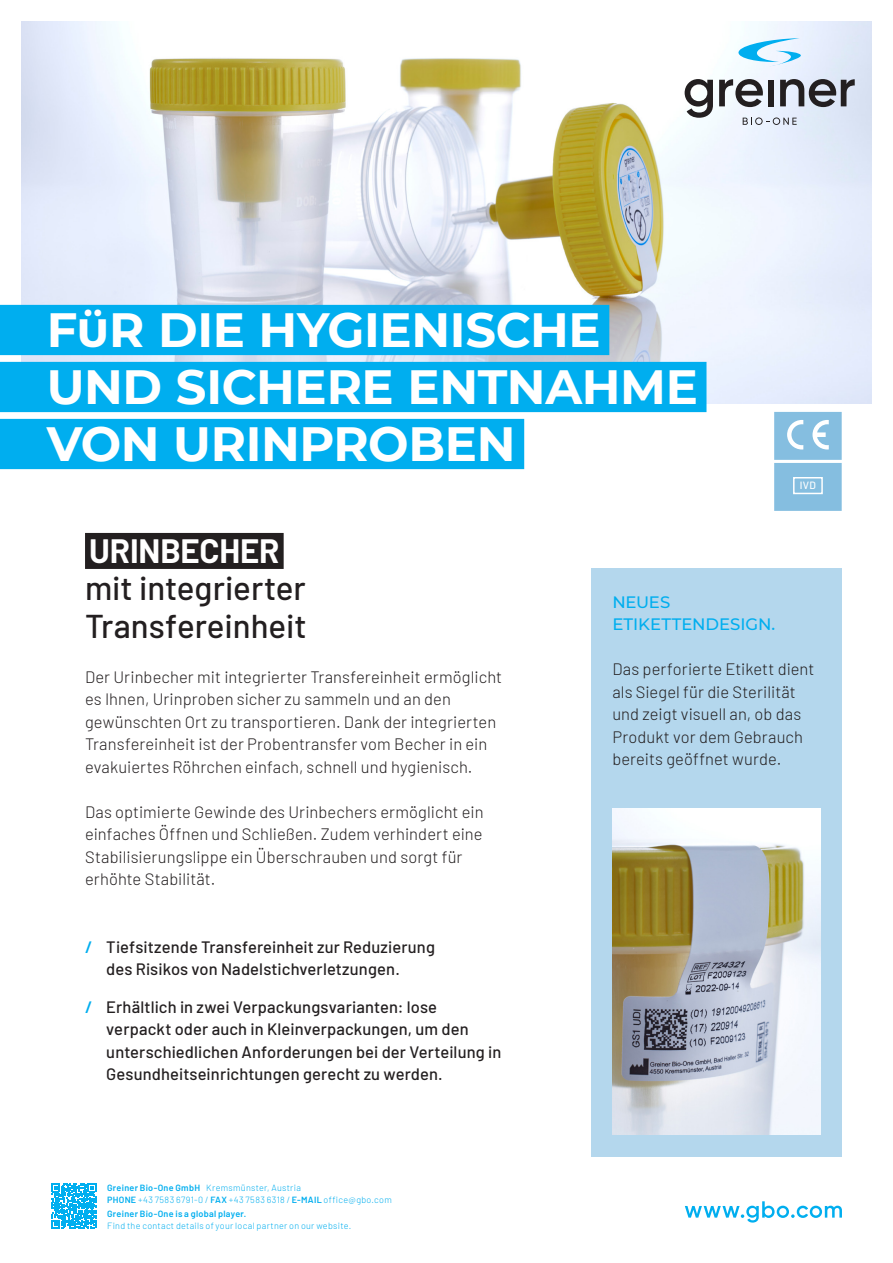
<style>
.page{position:relative;width:893px;height:1263px;background:#fff}
.page>*{position:absolute;margin:0;border:0;box-sizing:border-box;transform-origin:0 0}
.Title_Slogan____left_justified____32pt{font:700 48px "Montserrat";letter-spacing:-.01em;color:#fff}
.Title_Product_name_Line_2{font:500 33px/37.5px "Barlow";color:#231f20}
.Title_Product_brand_name{font:700 33px "Barlow";letter-spacing:-.005em;color:#fff}
.Copy_1____left{font:300 16.5px/22.5px "Barlow";letter-spacing:.005em;color:#231f20}
.t1{font:500 16.5px/22.5px "Barlow";letter-spacing:.01em;color:#231f20}
.Headline_3____11pt{font:500 16.5px/22.5px "Montserrat";color:#00aeef}
.t2{font:500 10.5px "Barlow";color:#fff}
.t3{font:300 9px/12px "Barlow";letter-spacing:.035em;color:#00aeef}
.t4{font:600 9px "Barlow";letter-spacing:.03em;color:#00aeef}
.s1{font-weight:600;color:#00aeef}
.s2{font-weight:600}
</style>
<div class="page">
<div style="left:591px;top:568px;width:251px;height:589px;background:#b4d7ed"></div>
<svg style="left:52px;top:1184px;width:44px;height:44px"></svg>
<img style="left:21px;top:21px;width:851px;height:383px">
<img style="left:612px;top:809px;width:209px;height:325px">
<svg style="left:774px;top:411px;width:68px;height:100px;background:#94c6e3"></svg>
<svg style="left:743px;top:117px;width:54px;height:8px"></svg>
<svg style="left:738px;top:38px;width:63px;height:29px"></svg>
<svg style="left:685px;top:79px;width:28px;height:39px"></svg>
<svg style="left:719px;top:79px;width:44px;height:28px"></svg>
<div style="left:768px;top:80px;width:6px;height:26px;background:#231f20"></div>
<svg style="left:780px;top:79px;width:75px;height:28px;background:#858890"></svg>
<svg style="left:685px;top:1201px;width:157px;height:21px"></svg>
<div style="left:85px;top:533px;width:199px;height:36px;background:#231f20"></div>
<div style="left:0;top:305px;width:609px;height:50px;background:#00aeef"></div>
<div style="left:0;top:362px;width:706px;height:50px;background:#00aeef"></div>
<div style="left:0;top:419px;width:524px;height:50px;background:#00aeef"></div>
<p class="Title_Slogan____left_justified____32pt" style="left:47px;top:295px;width:556px">FÜR DIE HYGIENISCHE</p>
<p class="Title_Slogan____left_justified____32pt" style="left:47px;top:352px;width:653px">UND SICHERE ENTNAHME</p>
<p class="Title_Slogan____left_justified____32pt" style="left:47px;top:409px;width:470px">VON URINPROBEN</p>
<p class="t2" style="left:800px;top:478px;width:18px">IVD</p>
<p class="Title_Product_brand_name" style="left:89px;top:526px;width:192px">URINBECHER</p>
<p class="Title_Product_name_Line_2" style="left:85px;top:567px;width:223px">mit integrierter<br>Transfereinheit</p>
<p class="Copy_1____left" style="left:85px;top:664px;width:419px">Der Urinbecher mit integrierter Transfereinheit ermöglicht es Ihnen, Urinproben sicher zu sammeln und an den gewünschten Ort zu transportieren. Dank der integrierten Transfereinheit ist der Probentransfer vom Becher in ein evakuiertes Röhrchen einfach, schnell und hygienisch.</p>
<p class="Copy_1____left" style="left:85px;top:799px;width:400px">Das optimierte Gewinde des Urinbechers ermöglicht ein einfaches Öffnen und Schließen. Zudem verhindert eine Stabilisierungslippe ein Überschrauben und sorgt für erhöhte Stabilität.</p>
<p class="t1" style="left:106px;top:934px;width:330px;text-indent:-21px"><span class="s1">/</span> Tiefsitzende Transfereinheit zur Reduzierung des Risikos von Nadelstichverletzungen.</p>
<p class="t1" style="left:106px;top:994px;width:397px;text-indent:-21px"><span class="s1">/</span> Erhältlich in zwei Verpackungsvarianten: lose verpackt oder auch in Kleinverpackungen, um den unterschiedlichen Anforderungen bei der Verteilung in Gesundheitseinrichtungen gerecht zu werden.</p>
<p class="t3" style="left:107px;top:1181px;width:286px"><span class="s2">Greiner Bio-One GmbH</span> Kremsmünster, Austria<br><span class="s2">PHONE</span> +43 7583 6791-0 / <span class="s2">FAX</span> +43 7583 6318 / <span class="s2">E-MAIL</span> office@gbo.com</p>
<p class="t4" style="left:107px;top:1207px;width:141px">Greiner Bio-One is a global player.</p>
<p class="t3" style="left:107px;top:1219px;width:246px">Find the contact details of your local partner on our website.</p>
<p class="Headline_3____11pt" style="left:612px;top:590px;width:165px">NEUES<br>ETIKETTENDESIGN.</p>
<p class="Copy_1____left" style="left:612px;top:657px;width:204px">Das perforierte Etikett dient als Siegel für die Sterilität und zeigt visuell an, ob das<br>Produkt vor dem Gebrauch bereits geöffnet wurde.</p>
</div>
